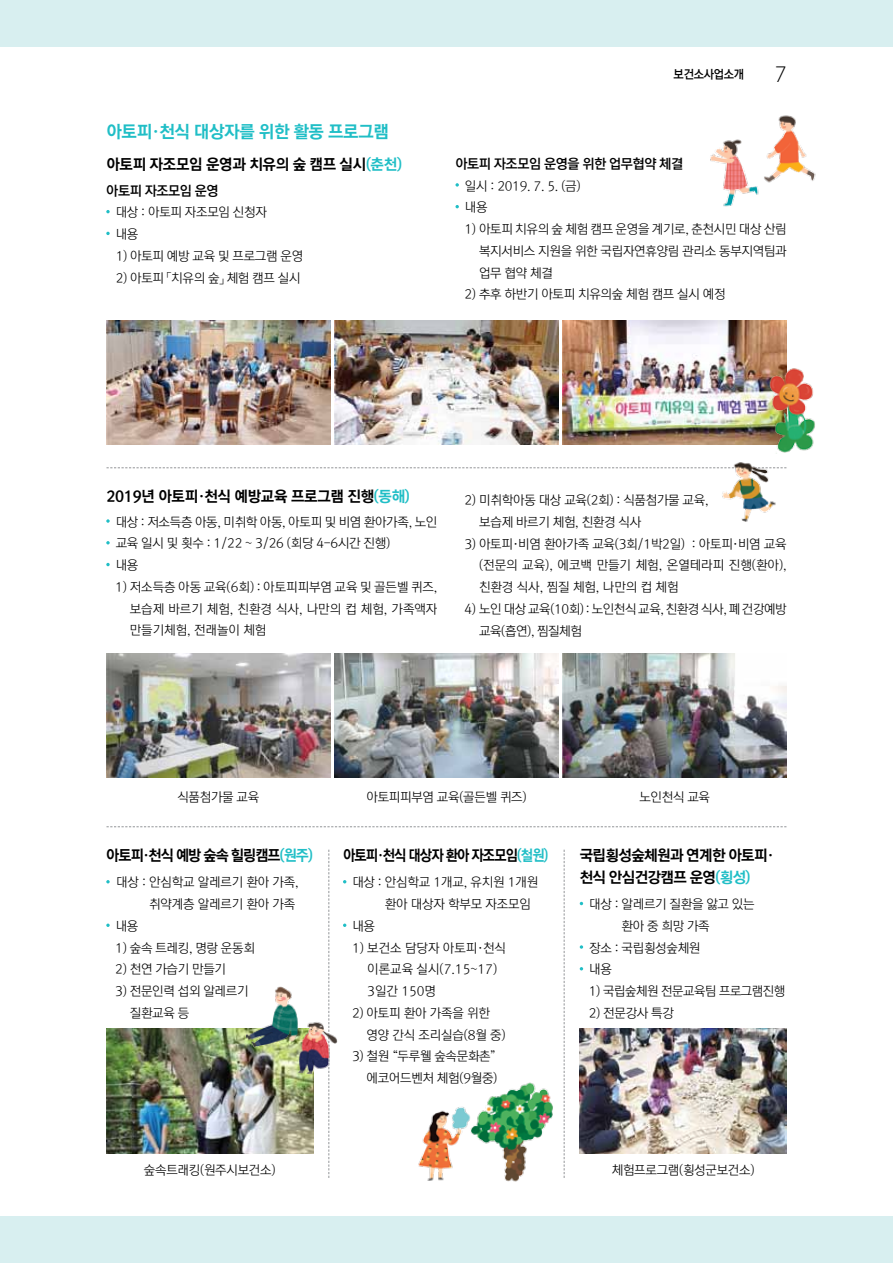
<style>
.page{position:relative;width:893px;height:1263px;background:#fff}
.page>*{position:absolute;margin:0;border:0;box-sizing:border-box;transform-origin:0 0}
.t1{font:300 24px "Myriad Pro";color:#000}
.t2{font:17.25px "Rix M Go EB";letter-spacing:-.02em;color:#20bec6}
.t3{font:15px "Rix M Go EB";letter-spacing:-.02em;color:#000}
.t4{font:15px/21.8px "Rix M Go EB";letter-spacing:-.04em;color:#000}
.t5{font:15px "Rix M Go EB";letter-spacing:-.06em;color:#000;scale:.91 1}
.t6{font:15px "Rix M Go EB";letter-spacing:-.06em;color:#000}
.t7{font:13.5px "Rix M Go B";letter-spacing:-.03em;color:#000}
.t8{font:12.75px/21.8px "Rix M Go L";letter-spacing:-.02em;color:#000}
.t9{font:12.75px/21.8px "Rix M Go L";color:#000}
.t10{font:12px "Rix M Go B";letter-spacing:-.03em;color:#000;scale:.96 1}
.s1{color:#20bec6}
</style>
<div class="page">
<div style="left:0;top:0;width:893px;height:47px;background:#d8eff0"></div>
<div style="left:0;top:1216px;width:893px;height:47px;background:#d8eff0"></div>
<svg style="left:106px;top:467px;width:680px;height:1px"></svg>
<svg style="left:106px;top:826px;width:680px;height:1px"></svg>
<svg style="left:106px;top:210px;width:4px;height:3px"></svg>
<svg style="left:106px;top:232px;width:4px;height:3px"></svg>
<svg style="left:455px;top:183px;width:4px;height:4px"></svg>
<svg style="left:455px;top:205px;width:4px;height:3px"></svg>
<img style="left:106px;top:320px;width:224px;height:125px">
<img style="left:335px;top:320px;width:223px;height:125px">
<img style="left:563px;top:320px;width:224px;height:125px">
<svg style="left:106px;top:519px;width:4px;height:4px"></svg>
<svg style="left:106px;top:541px;width:4px;height:3px"></svg>
<svg style="left:106px;top:563px;width:4px;height:3px"></svg>
<img style="left:106px;top:653px;width:224px;height:125px">
<img style="left:335px;top:653px;width:223px;height:125px">
<img style="left:563px;top:653px;width:224px;height:125px">
<svg style="left:106px;top:880px;width:4px;height:3px"></svg>
<svg style="left:106px;top:923px;width:4px;height:4px"></svg>
<svg style="left:580px;top:945px;width:3px;height:4px"></svg>
<img style="left:106px;top:1029px;width:207px;height:124px">
<img style="left:580px;top:1029px;width:207px;height:124px">
<svg style="left:328px;top:850px;width:1px;height:328px"></svg>
<svg style="left:564px;top:850px;width:1px;height:328px"></svg>
<img style="left:710px;top:139px;width:49px;height:68px">
<img style="left:716px;top:462px;width:61px;height:59px">
<img style="left:247px;top:984px;width:90px;height:91px">
<img style="left:483px;top:1082px;width:81px;height:100px">
<img style="left:743px;top:367px;width:72px;height:86px">
<img style="left:750px;top:115px;width:66px;height:70px">
<img style="left:418px;top:1107px;width:65px;height:74px">
<h2 class="t2" style="left:106px;top:122px;width:284px">아토피·천식 대상자를 위한 활동 프로그램</h2>
<p class="t3" style="left:106px;top:156px;width:297px">아토피 자조모임 운영과 치유의 숲 캠프 실시<span class="s1">(춘천)</span></p>
<p class="t7" style="left:106px;top:183px;width:114px">아토피 자조모임 운영</p>
<p class="t8" style="left:116px;top:202px;width:153px">대상 : 아토피 자조모임 신청자 내용</p>
<p class="t8" style="left:116px;top:245px;width:189px">1) 아토피 예방 교육 및 프로그램 운영</p>
<p class="t8" style="left:116px;top:267px;width:186px">2) 아토피「치유의 숲」체험 캠프 실시</p>
<p class="t10" style="left:674px;top:68px;width:75px">보건소사업소개</p>
<h1 class="t1" style="left:775px;top:59px;width:13px">7</h1>
<p class="t7" style="left:455px;top:156px;width:229px">아토피 자조모임 운영을 위한 업무협약 체결</p>
<p class="t8" style="left:465px;top:175px;width:117px">일시 : 2019. 7. 5. (금) 내용</p>
<p class="t8" style="left:479px;top:218px;width:309px;text-align:justify;text-indent:-15px">1) 아토피 치유의 숲 체험 캠프 운영을 계기로, 춘천시민 대상 산림 복지서비스 지원을 위한 국립자연휴양림 관리소 동부지역팀과 업무 협약 체결</p>
<p class="t8" style="left:464px;top:284px;width:263px">2) 추후 하반기 아토피 치유의숲 체험 캠프 실시 예정</p>
<p class="t3" style="left:106px;top:489px;width:305px">2019년 아토피·천식 예방교육 프로그램 진행<span class="s1">(동해)</span></p>
<p class="t8" style="left:116px;top:511px;width:323px">대상 : 저소득층 아동, 미취학 아동, 아토피 및 비염 환아가족, 노인 교육 일시 및 횟수 : 1/22 ~ 3/26 (회당 4-6시간 진행)<br>내용</p>
<p class="t8" style="left:130px;top:576px;width:309px;text-align:justify;text-indent:-15px">1) 저소득층 아동 교육(6회) : 아토피피부염 교육 및 골든벨 퀴즈, 보습제 바르기 체험, 친환경 식사, 나만의 컵 체험, 가족액자 만들기체험, 전래놀이 체험</p>
<p class="t8" style="left:479px;top:490px;width:231px;text-indent:-15px">2) 미취학아동 대상 교육(2회) : 식품첨가물 교육, 보습제 바르기 체험, 친환경 식사</p>
<p class="t8" style="left:479px;top:533px;width:309px;text-align:justify;text-indent:-15px">3) 아토피·비염 환아가족 교육(3회/1박2일) : 아토피·비염 교육 (전문의 교육), 에코백 만들기 체험, 온열테라피 진행(환아), 친환경 식사, 찜질 체험, 나만의 컵 체험</p>
<p class="t8" style="left:479px;top:598px;width:309px;text-indent:-15px">4) 노인 대상 교육(10회) : 노인천식 교육, 친환경 식사, 폐 건강예방 교육(흡연), 찜질체험</p>
<p class="t8" style="left:177px;top:786px;width:83px">식품첨가물 교육</p>
<p class="t8" style="left:366px;top:786px;width:162px">아토피피부염 교육(골든벨 퀴즈)</p>
<p class="t8" style="left:639px;top:786px;width:72px">노인천식 교육</p>
<p class="t6" style="left:106px;top:848px;width:208px">아토피·천식 예방 숲속 힐링캠프<span class="s1">(원주)</span></p>
<p class="t8" style="left:116px;top:872px;width:184px">대상 : 안심학교 알레르기 환아 가족,</p>
<p class="t8" style="left:149px;top:893px;width:148px">취약계층 알레르기 환아 가족</p>
<p class="t8" style="left:116px;top:915px;width:24px">내용</p>
<p class="t8" style="left:115px;top:937px;width:141px">1) 숲속 트레킹, 명랑 운동회</p>
<p class="t8" style="left:115px;top:959px;width:112px">2) 천연 가습기 만들기</p>
<p class="t8" style="left:130px;top:980px;width:120px;text-indent:-15px">3) 전문인력 섭외 알레르기 질환교육 등</p>
<p class="t5" style="left:343px;top:848px;width:227px">아토피·천식 대상자 환아 자조모임<span class="s1">(철원)</span></p>
<p class="t8" style="left:352px;top:872px;width:187px">대상 : 안심학교 1개교, 유치원 1개원</p>
<p class="t8" style="left:385px;top:893px;width:148px">환아 대상자 학부모 자조모임</p>
<p class="t8" style="left:352px;top:915px;width:24px">내용</p>
<p class="t9" style="left:367px;top:937px;width:140px;text-indent:-15px">1) 보건소 담당자 아토피·천식 이론교육 실시(7.15~17)<br>3일간 150명</p>
<p class="t8" style="left:367px;top:1002px;width:141px;text-indent:-15px">2) 아토피 환아 가족을 위한 영양 간식 조리실습(8월 중)</p>
<p class="t8" style="left:352px;top:1046px;width:147px;text-align:right">3) 철원 “두루웰 숲속문화촌” 에코어드벤처 체험(9월중)</p>
<p class="t4" style="left:580px;top:845px;width:196px">국립횡성숲체원과 연계한 아토피· 천식 안심건강캠프 운영<span class="s1">(횡성)</span></p>
<p class="t8" style="left:589px;top:893px;width:167px">대상 : 알레르기 질환을 앓고 있는</p>
<p class="t8" style="left:622px;top:915px;width:90px">환아 중 희망 가족</p>
<p class="t8" style="left:589px;top:937px;width:113px">장소 : 국립횡성숲체원</p>
<p class="t8" style="left:589px;top:959px;width:24px">내용</p>
<p class="t8" style="left:589px;top:980px;width:198px">1) 국립숲체원 전문교육팀 프로그램진행</p>
<p class="t8" style="left:589px;top:1002px;width:87px">2) 전문강사 특강</p>
<p class="t8" style="left:144px;top:1159px;width:133px">숲속트래킹(원주시보건소)</p>
<p class="t8" style="left:612px;top:1159px;width:144px">체험프로그램(횡성군보건소)</p>
</div>
